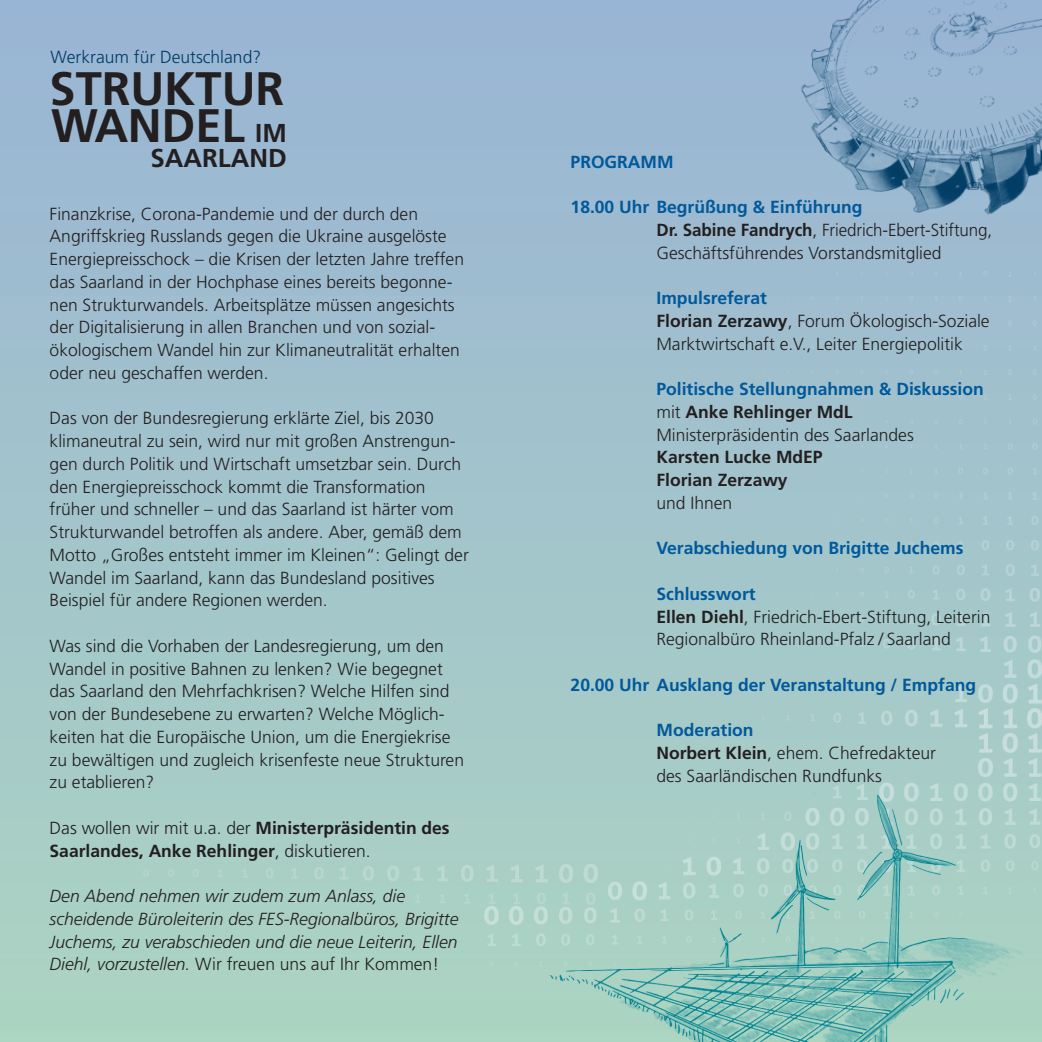
<style>
.page{position:relative;width:1042px;height:1042px;background:#fff}
.page>*{position:absolute;margin:0;border:0;box-sizing:border-box;transform-origin:0 0}
.t1{font:700 46.9px/36.9px "Frutiger";color:#231f20}
.t2{font:700 25.9px/25.9px "Frutiger";color:#231f20;text-align:right}
.t3{font:300 17.5px/22.8px "Frutiger";color:#231f20}
.t4{font:italic 300 17.5px/22.8px "Frutiger";color:#231f20}
.t5{font:700 17.5px/22.8px "Frutiger";color:#00599b}
.t6{font:700 17.5px/22.8px "Frutiger";color:#231f20}
.t7{font:300 17.5px "Frutiger";color:#003c65}
.s1{font-weight:300}
.s2{font-style:normal}
.s3{font-weight:700;color:#00599b}
.s4{font-weight:700}
.s5{font-weight:300;color:#231f20}
.s6{color:#231f20}
</style>
<div class="page">
<div style="left:0;top:0;width:1042px;height:1042px;background:linear-gradient(to bottom,#99b4d5,#acd4c2)"></div>
<div style="left:480px;top:260px;width:562px;height:753px;background:#a3c4cb"></div>
<div style="left:139px;top:862px;width:378px;height:44px;background:#a9d0c5"></div>
<img style="left:773px;top:0;width:269px;height:228px">
<img style="left:548px;top:787px;width:493px;height:255px">
<img style="left:517px;top:789px;width:512px;height:253px">
<p class="t7" style="left:51px;top:50px;width:212px">Werkraum für Deutschland?</p>
<h1 class="t1" style="left:50px;top:74px;width:236px">STRUKTUR<br>WANDEL</h1>
<h2 class="t2" style="left:150px;top:122px;width:138px">IM<br>SAARLAND</h2>
<p class="t3" style="left:50px;top:203px;width:416px">Finanzkrise, Corona-Pandemie und der durch den Angriffskrieg Russlands gegen die Ukraine ausgelöste Energiepreisschock – die Krisen der letzten Jahre treffen das Saarland in der Hochphase eines bereits begonne&shy;nen Strukturwandels. Arbeitsplätze müssen angesichts der Digitalisierung in allen Branchen und von sozial&shy;ökologischem Wandel hin zur Klimaneutralität erhalten oder neu geschaffen werden.</p>
<p class="t3" style="left:50px;top:408px;width:421px">Das von der Bundesregierung erklärte Ziel, bis 2030 klimaneutral zu sein, wird nur mit großen Anstrengun&shy;gen durch Politik und Wirtschaft umsetzbar sein. Durch den Energiepreisschock kommt die Transformation früher und schneller – und das Saarland ist härter vom Strukturwandel betroffen als andere. Aber, gemäß dem Motto „Großes entsteht immer im Kleinen“: Gelingt der Wandel im Saarland, kann das Bundesland positives Beispiel für andere Regionen werden.</p>
<p class="t3" style="left:50px;top:636px;width:416px">Was sind die Vorhaben der Landesregierung, um den Wandel in positive Bahnen zu lenken? Wie begegnet das Saarland den Mehrfachkrisen? Welche Hilfen sind von der Bundesebene zu erwarten? Welche Möglich&shy;keiten hat die Europäische Union, um die Energiekrise zu bewältigen und zugleich krisenfeste neue Strukturen zu etablieren?</p>
<p class="t6" style="left:50px;top:818px;width:402px"><span class="s1">Das wollen wir mit u.a. der</span> Ministerpräsidentin des<br>Saarlandes, Anke Rehlinger<span class="s1">, diskutieren.</span></p>
<p class="t4" style="left:50px;top:886px;width:410px">Den Abend nehmen wir zudem zum Anlass, die scheidende Büroleiterin des FES-Regionalbüros, Brigitte Juchems, zu verabschieden und die neue Leiterin, Ellen Diehl, vorzustellen. <span class="s2">Wir freuen uns auf Ihr Kommen!</span></p>
<p class="t5" style="left:570px;top:151px;width:104px">PROGRAMM</p>
<p class="t3" style="left:656px;top:197px;width:337px;text-indent:-86px"><span class="s3">18.00 Uhr Begrüßung &amp; Einführung<br></span><span class="s4">Dr. Sabine Fandrych</span>, Friedrich-Ebert-Stiftung,<br>Geschäftsführendes Vorstandsmitglied</p>
<p class="t3" style="left:656px;top:288px;width:335px"><span class="s3">Impulsreferat<br></span><span class="s4">Florian Zerzawy</span>, Forum Ökologisch-Soziale<br>Marktwirtschaft e.V., Leiter Energiepolitik</p>
<p class="t5" style="left:656px;top:379px;width:329px">Politische Stellungnahmen &amp; Diskussion <span class="s5">mit</span> <span class="s6">Anke Rehlinger MdL<br></span><span class="s5">Ministerpräsidentin des Saarlandes</span></p>
<p class="t6" style="left:656px;top:447px;width:168px">Karsten Lucke MdEP<br>Florian Zerzawy</p>
<p class="t3" style="left:656px;top:493px;width:77px">und Ihnen</p>
<p class="t5" style="left:656px;top:538px;width:308px">Verabschiedung von Brigitte Juchems</p>
<p class="t3" style="left:656px;top:584px;width:336px"><span class="s3">Schlusswort<br></span><span class="s4">Ellen Diehl</span>, Friedrich-Ebert-Stiftung, Leiterin<br>Regionalbüro Rheinland-Pfalz / Saarland</p>
<p class="t5" style="left:570px;top:675px;width:407px">20.00 Uhr Ausklang der Veranstaltung / Empfang</p>
<p class="t3" style="left:656px;top:720px;width:281px"><span class="s3">Moderation<br></span><span class="s4">Norbert Klein</span>, ehem. Chefredakteur des Saarländischen Rundfunks</p>
</div>
